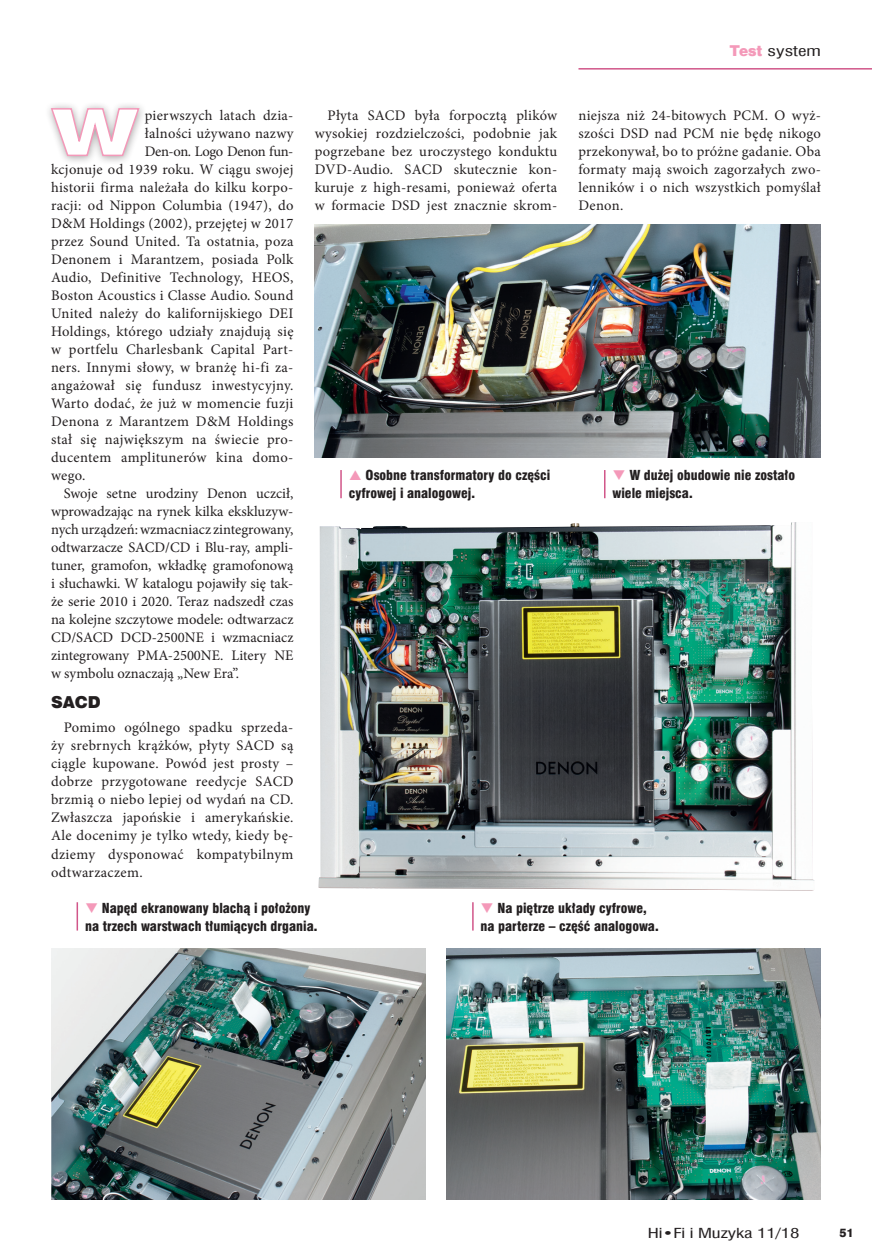
<style>
.page{position:relative;width:872px;height:1255px;background:#fff}
.page>*{position:absolute;margin:0;border:0;box-sizing:border-box;transform-origin:0 0}
.srodtytuly{font:16.5px "Swis 721 Blk EU";color:#231f20}
.tekst{font:14.55px/18px "Minion Pro";letter-spacing:.02em;color:#231f20;text-align:justify}
.tekst-2{font:14.55px "Minion Pro";letter-spacing:-.025em;color:#231f20}
.t1{font:13.8px "Swis 721 Cn EU";color:#231f20;scale:1.4 1}
.podpis_do_ilustracji{font:13.5px/18px "Swis 721 Blk Cn EU";color:#231f20}
.t2{font:13.5px "Swis 721 Cn EU";letter-spacing:-.005em;color:#231f20;scale:1.4 1}
.t3{font:12px "Swis 721 Hv EU";color:#231f20}
.s1{font-family:"Swis 721 Blk 2 EU";color:#f499b9}
.s2{color:#f499b9}
</style>
<div class="page">
<hr style="left:578px;top:68px;width:294px;height:2px;background:#d15689">
<div style="left:43px;top:101px;width:104px;height:64px;background:#231f20;opacity:.4"></div>
<svg style="left:50px;top:107px;width:91px;height:50px"></svg>
<img style="left:318px;top:522px;width:497px;height:368px">
<img style="left:315px;top:225px;width:506px;height:232px">
<img style="left:446px;top:948px;width:375px;height:251px">
<img style="left:51px;top:948px;width:374px;height:251px">
<svg style="left:472px;top:902px;width:1px;height:28px"></svg>
<svg style="left:604px;top:470px;width:1px;height:28px"></svg>
<svg style="left:77px;top:902px;width:1px;height:28px"></svg>
<hr style="left:340px;top:470px;width:2px;height:28px;background:#d15689">
<p class="tekst" style="left:145px;top:106px;width:150px">pierwszych latach dzia-</p>
<p class="tekst" style="left:145px;top:124px;width:150px">łalności używano nazwy</p>
<p class="tekst-2" style="left:145px;top:142px;width:150px">Den-on. Logo Denon fun-</p>
<p class="tekst" style="left:51px;top:160px;width:244px">kcjonuje od 1939 roku. W ciągu swojej</p>
<p class="tekst" style="left:51px;top:178px;width:244px">historii firma należała do kilku korpo-</p>
<p class="tekst" style="left:51px;top:196px;width:244px">racji: od Nippon Columbia (1947), do</p>
<p class="tekst" style="left:51px;top:214px;width:244px">D&amp;M Holdings (2002), przejętej w 2017</p>
<p class="tekst" style="left:51px;top:232px;width:244px">przez Sound United. Ta ostatnia, poza</p>
<p class="tekst" style="left:51px;top:250px;width:244px">Denonem i Marantzem, posiada Polk</p>
<p class="tekst" style="left:51px;top:268px;width:244px">Audio, Definitive Technology, HEOS,</p>
<p class="tekst" style="left:51px;top:286px;width:244px">Boston Acoustics i Classe Audio. Sound</p>
<p class="tekst" style="left:51px;top:304px;width:244px">United należy do kalifornijskiego DEI</p>
<p class="tekst" style="left:51px;top:322px;width:244px">Holdings, którego udziały znajdują się</p>
<p class="tekst" style="left:51px;top:340px;width:244px">w portfelu Charlesbank Capital Part-</p>
<p class="tekst" style="left:51px;top:358px;width:244px">ners. Innymi słowy, w branżę hi-fi za-</p>
<p class="tekst" style="left:51px;top:376px;width:244px">angażował się fundusz inwestycyjny.</p>
<p class="tekst" style="left:51px;top:394px;width:244px">Warto dodać, że już w momencie fuzji</p>
<p class="tekst" style="left:51px;top:412px;width:244px">Denona z Marantzem D&amp;M Holdings</p>
<p class="tekst" style="left:51px;top:430px;width:244px">stał się największym na świecie pro-</p>
<p class="tekst" style="left:51px;top:448px;width:244px">ducentem amplitunerów kina domo-</p>
<p class="tekst" style="left:51px;top:466px;width:36px">wego.</p>
<p class="tekst" style="left:51px;top:484px;width:244px;text-indent:13px">Swoje setne urodziny Denon uczcił, wprowadzając na rynek kilka ekskluzyw&shy;nych urządzeń: wzmacniacz zintegrowany, odtwarzacze SACD/CD i Blu-ray, ampli&shy;tuner, gramofon, wkładkę gramofonową i słuchawki. W katalogu pojawiły się tak&shy;że serie 2010 i 2020. Teraz nadszedł czas na kolejne szczytowe modele: odtwarzacz CD/SACD DCD-2500NE i wzmacniacz zintegrowany PMA-2500NE. Litery NE w symbolu oznaczają „New Era”.</p>
<p class="srodtytuly" style="left:51px;top:692px;width:51px">SACD</p>
<p class="tekst" style="left:51px;top:718px;width:244px;text-indent:13px">Pomimo ogólnego spadku sprzeda&shy;ży srebrnych krążków, płyty SACD są ciągle kupowane. Powód jest prosty – dobrze przygotowane reedycje SACD brzmią o niebo lepiej od wydań na CD.<br>Zwłaszcza japońskie i amerykańskie.<br>Ale docenimy je tylko wtedy, kiedy bę&shy;dziemy dysponować kompatybilnym odtwarzaczem.</p>
<p class="t1" style="left:729px;top:41px;width:67px"><span class="s1">Test</span> system</p>
<p class="tekst" style="left:315px;top:106px;width:244px;text-indent:13px">Płyta SACD była forpocztą plików wysokiej rozdzielczości, podobnie jak pogrzebane bez uroczystego konduktu DVD-Audio. SACD skutecznie kon&shy;kuruje z high-resami, ponieważ oferta w formacie DSD jest znacznie skrom-</p>
<p class="tekst" style="left:578px;top:106px;width:244px">niejsza niż 24-bitowych PCM. O wyż&shy;szości DSD nad PCM nie będę nikogo przekonywał, bo to próżne gadanie. Oba formaty mają swoich zagorzałych zwo&shy;lenników i o nich wszystkich pomyślał Denon.</p>
<p class="podpis_do_ilustracji" style="left:349px;top:467px;width:203px;text-indent:17px">Osobne transformatory do części cyfrowej i analogowej.</p>
<p class="podpis_do_ilustracji" style="left:612px;top:467px;width:184px"><span class="s2">❑</span> W dużej obudowie nie zostało wiele miejsca.</p>
<p class="podpis_do_ilustracji" style="left:85px;top:899px;width:234px"><span class="s2">❑</span> Napęd ekranowany blachą i położony na trzech warstwach tłumiących drgania.</p>
<p class="podpis_do_ilustracji" style="left:480px;top:899px;width:179px"><span class="s2">❑</span> Na piętrze układy cyfrowe, na parterze – część analogowa.</p>
<p class="t2" style="left:647px;top:1224px;width:110px">Hi•Fi i Muzyka 11/18</p>
<p class="t3" style="left:839px;top:1225px;width:16px">51</p>
</div>
